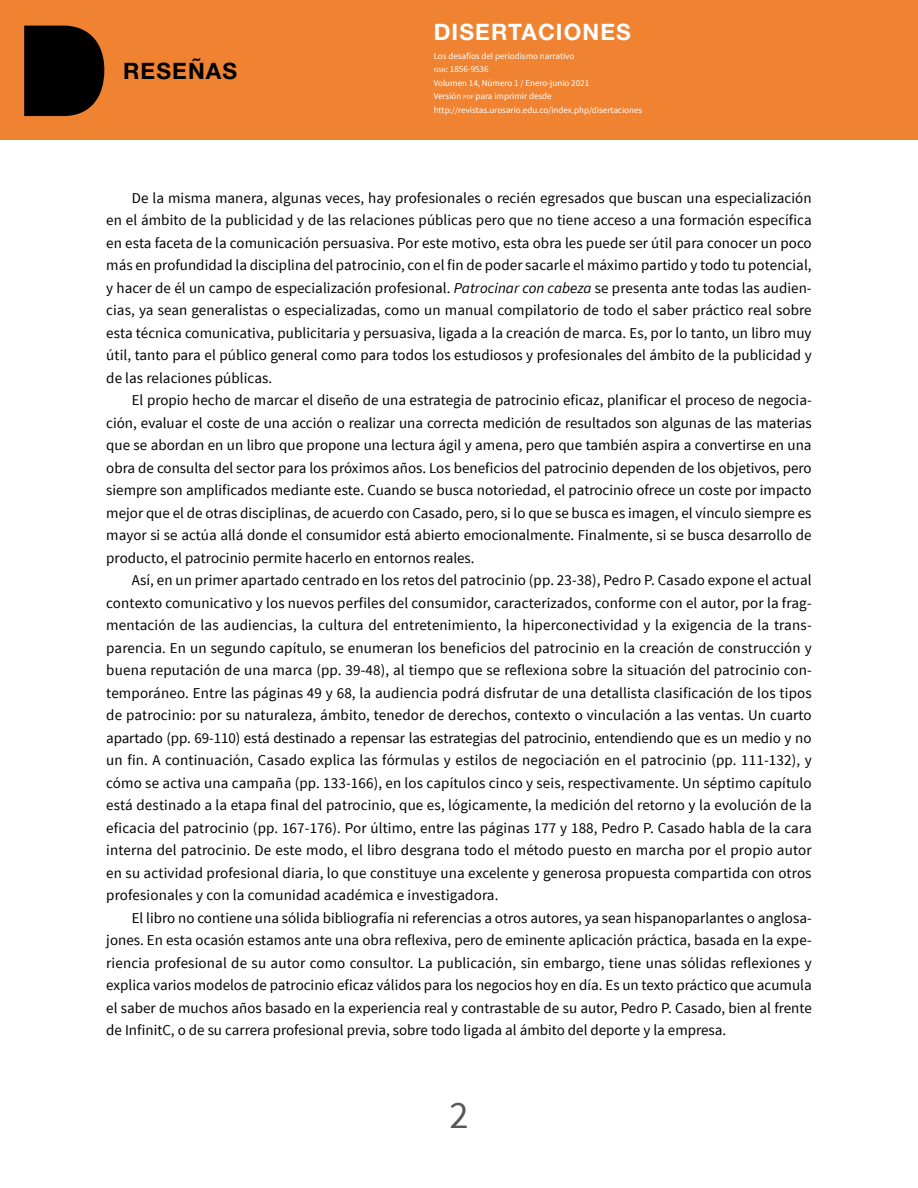
<style>
.page{position:relative;width:918px;height:1188px;background:#fff}
.page>*{position:absolute;margin:0;border:0;box-sizing:border-box;transform-origin:0 0}
.t1{font:38.4px "Source Sans Pro";color:#575756}
.t2{font:700 22.65px "Helvetica Neue LT Std";letter-spacing:.05em;color:#fff}
.t3{font:700 22.65px "Helvetica Neue LT Std";letter-spacing:.05em;color:#000}
.t4{font:15px/22.5px "Source Sans Pro";color:#000;text-align:justify}
.t5{font:9px/13.5px "Source Sans Pro";color:#fff}
.s1{font-size:6.3px}
.s2{font-style:italic}
</style>
<div class="page">
<div style="left:0;top:0;width:918px;height:139px;background:#f08331"></div>
<svg style="left:24px;top:26px;width:80px;height:90px;background:#160b04"></svg>
<h2 class="t3" style="left:123px;top:57px;width:116px">RESEÑAS</h2>
<h2 class="t2" style="left:434px;top:18px;width:199px">DISERTACIONES</h2>
<p class="t5" style="left:434px;top:49px;width:210px">Los desafíos del periodismo narrativo<br><span class="s1">ISSN</span>: 1856-9536<br>Volumen 14, Número 1 / Enero-junio 2021<br>Versión <span class="s1">PDF</span> para imprimir desde http://revistas.urosario.edu.co/index.php/disertaciones</p>
<p class="t4" style="left:106px;top:187px;width:707px;text-indent:26px">De la misma manera, algunas veces, hay profesionales o recién egresados que buscan una especialización en el ámbito de la publicidad y de las relaciones públicas pero que no tiene acceso a una formación específica en esta faceta de la comunicación persuasiva. Por este motivo, esta obra les puede ser útil para conocer un poco más en profundidad la disciplina del patrocinio, con el fin de poder sacarle el máximo partido y todo tu potencial, y hacer de él un campo de especialización profesional. <span class="s2">Patrocinar con cabeza</span> se presenta ante todas las audien&shy;cias, ya sean generalistas o especializadas, como un manual compilatorio de todo el saber práctico real sobre esta técnica comunicativa, publicitaria y persuasiva, ligada a la creación de marca. Es, por lo tanto, un libro muy útil, tanto para el público general como para todos los estudiosos y profesionales del ámbito de la publicidad y de las relaciones públicas.</p>
<p class="t4" style="left:106px;top:389px;width:707px;text-indent:26px">El propio hecho de marcar el diseño de una estrategia de patrocinio eficaz, planificar el proceso de negocia&shy;ción, evaluar el coste de una acción o realizar una correcta medición de resultados son algunas de las materias que se abordan en un libro que propone una lectura ágil y amena, pero que también aspira a convertirse en una obra de consulta del sector para los próximos años. Los beneficios del patrocinio dependen de los objetivos, pero siempre son amplificados mediante este. Cuando se busca notoriedad, el patrocinio ofrece un coste por impacto mejor que el de otras disciplinas, de acuerdo con Casado, pero, si lo que se busca es imagen, el vínculo siempre es mayor si se actúa allá donde el consumidor está abierto emocionalmente. Finalmente, si se busca desarrollo de producto, el patrocinio permite hacerlo en entornos reales.</p>
<p class="t4" style="left:106px;top:569px;width:707px;text-indent:26px">Así, en un primer apartado centrado en los retos del patrocinio (pp. 23-38), Pedro P. Casado expone el actual contexto comunicativo y los nuevos perfiles del consumidor, caracterizados, conforme con el autor, por la frag&shy;mentación de las audiencias, la cultura del entretenimiento, la hiperconectividad y la exigencia de la trans&shy;parencia. En un segundo capítulo, se enumeran los beneficios del patrocinio en la creación de construcción y buena reputación de una marca (pp. 39-48), al tiempo que se reflexiona sobre la situación del patrocinio con&shy;temporáneo. Entre las páginas 49 y 68, la audiencia podrá disfrutar de una detallista clasificación de los tipos de patrocinio: por su naturaleza, ámbito, tenedor de derechos, contexto o vinculación a las ventas. Un cuarto apartado (pp. 69-110) está destinado a repensar las estrategias del patrocinio, entendiendo que es un medio y no un fin. A continuación, Casado explica las fórmulas y estilos de negociación en el patrocinio (pp. 111-132), y cómo se activa una campaña (pp. 133-166), en los capítulos cinco y seis, respectivamente. Un séptimo capítulo está destinado a la etapa final del patrocinio, que es, lógicamente, la medición del retorno y la evolución de la eficacia del patrocinio (pp. 167-176). Por último, entre las páginas 177 y 188, Pedro P. Casado habla de la cara interna del patrocinio. De este modo, el libro desgrana todo el método puesto en marcha por el propio autor en su actividad profesional diaria, lo que constituye una excelente y generosa propuesta compartida con otros profesionales y con la comunidad académica e investigadora.</p>
<p class="t4" style="left:106px;top:907px;width:707px;text-indent:26px">El libro no contiene una sólida bibliografía ni referencias a otros autores, ya sean hispanoparlantes o anglosa&shy;jones. En esta ocasión estamos ante una obra reflexiva, pero de eminente aplicación práctica, basada en la expe&shy;riencia profesional de su autor como consultor. La publicación, sin embargo, tiene unas sólidas reflexiones y explica varios modelos de patrocinio eficaz válidos para los negocios hoy en día. Es un texto práctico que acumula el saber de muchos años basado en la experiencia real y contrastable de su autor, Pedro P. Casado, bien al frente de InfinitC, o de su carrera profesional previa, sobre todo ligada al ámbito del deporte y la empresa.</p>
<h1 class="t1" style="left:449px;top:1092px;width:21px">2</h1>
</div>
